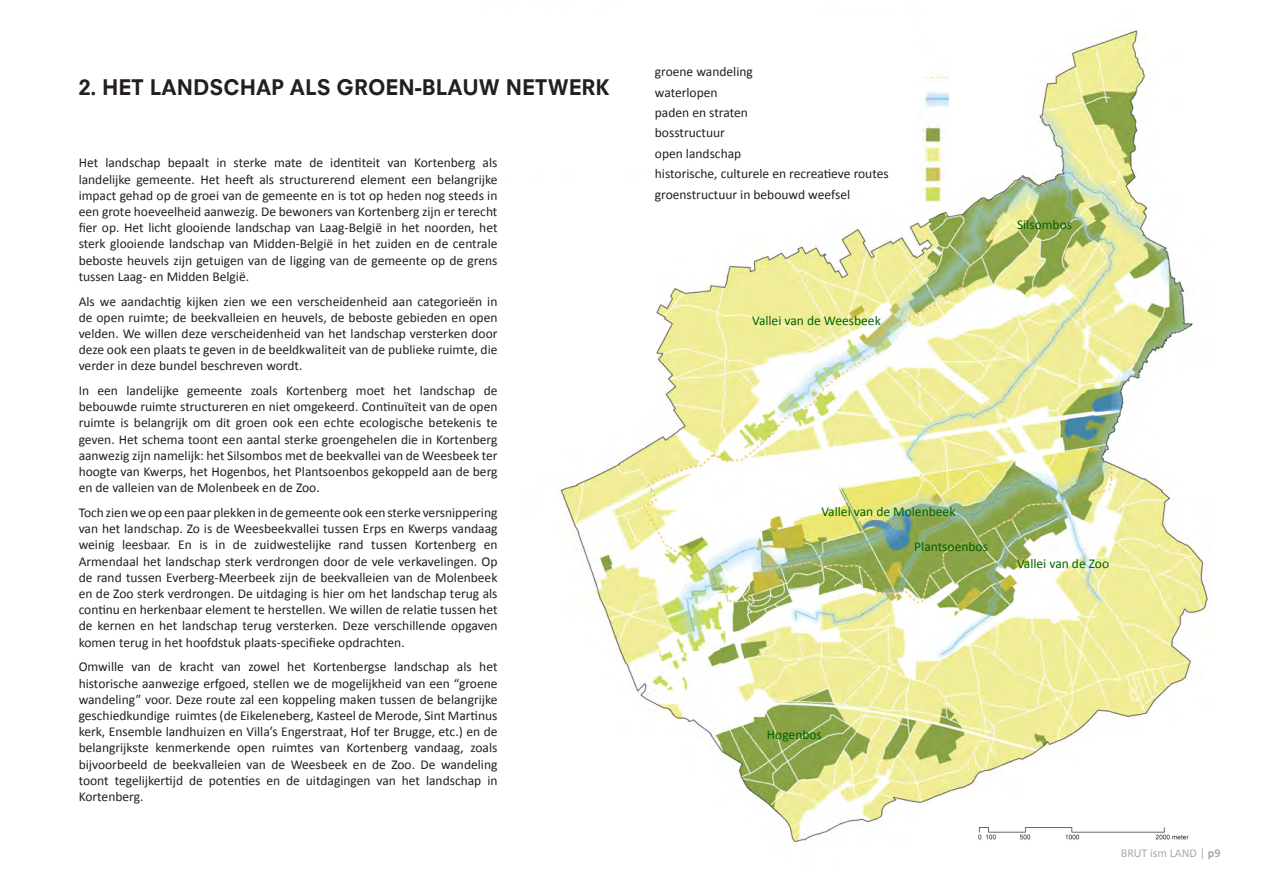
<style>
.page{position:relative;width:1263px;height:893px;background:#fff}
.page>*{position:absolute;margin:0;border:0;box-sizing:border-box;transform-origin:0 0}
.BRUT_2_paragraaf_in{font:21px "Neuzeit S Heavy";color:#231f20}
.BRUT_5_tekst_zwart{font:13.5px/16.2px "Calibri";color:#231f20;text-align:justify}
.BRUT_5_tekst_zwart-2{font:13.5px "Calibri";color:#006400}
.t1{font:12px "Calibri";color:#a8a9ad}
.s1{font-weight:700}
</style>
<div class="page">
<img style="left:560px;top:29px;width:651px;height:814px">
<div style="left:448px;top:10px;width:468px;height:154px;background:#fff"></div>
<div style="left:1024px;top:765px;width:224px;height:108px;background:#fff"></div>
<img style="left:933px;top:799px;width:256px;height:44px">
<img style="left:916px;top:54px;width:32px;height:156px">
<p class="BRUT_2_paragraaf_in" style="left:79px;top:74px;width:532px">2. HET LANDSCHAP ALS GROEN-BLAUW NETWERK</p>
<p class="BRUT_5_tekst_zwart" style="left:79px;top:155px;width:420px">Het landschap bepaalt in sterke mate de identiteit van Kortenberg als landelijke gemeente. Het heeft als structurerend element een belangrijke impact gehad op de groei van de gemeente en is tot op heden nog steeds in een grote hoeveelheid aanwezig. De bewoners van Kortenberg zijn er terecht fier op. Het licht glooiende landschap van Laag-België in het noorden, het sterk glooiende landschap van Midden-België in het zuiden en de centrale beboste heuvels zijn getuigen van de ligging van de gemeente op de grens tussen Laag- en Midden België.</p>
<p class="BRUT_5_tekst_zwart" style="left:79px;top:293px;width:420px">Als we aandachtig kijken zien we een verscheidenheid aan categorieën in de open ruimte; de beekvalleien en heuvels, de beboste gebieden en open velden. We willen deze verscheidenheid van het landschap versterken door deze ook een plaats te geven in de beeldkwaliteit van de publieke ruimte, die verder in deze bundel beschreven wordt.</p>
<p class="BRUT_5_tekst_zwart" style="left:79px;top:383px;width:420px">In een landelijke gemeente zoals Kortenberg moet het landschap de bebouwde ruimte structureren en niet omgekeerd. Continuïteit van de open ruimte is belangrijk om dit groen ook een echte ecologische betekenis te geven. Het schema toont een aantal sterke groengehelen die in Kortenberg aanwezig zijn namelijk: het Silsombos met de beekvallei van de Weesbeek ter hoogte van Kwerps, het Hogenbos, het Plantsoenbos gekoppeld aan de berg en de valleien van de Molenbeek en de Zoo.</p>
<p class="BRUT_5_tekst_zwart" style="left:79px;top:504px;width:420px">Toch zien we op een paar plekken in de gemeente ook een sterke versnippering van het landschap. Zo is de Weesbeekvallei tussen Erps en Kwerps vandaag weinig leesbaar. En is in de zuidwestelijke rand tussen Kortenberg en Armendaal het landschap sterk verdrongen door de vele verkavelingen. Op de rand tussen Everberg-Meerbeek zijn de beekvalleien van de Molenbeek en de Zoo sterk verdrongen. De uitdaging is hier om het landschap terug als continu en herkenbaar element te herstellen. We willen de relatie tussen het de kernen en het landschap terug versterken. Deze verschillende opgaven komen terug in het hoofdstuk plaats-specifieke opdrachten.</p>
<p class="BRUT_5_tekst_zwart" style="left:79px;top:659px;width:420px">Omwille van de kracht van zowel het Kortenbergse landschap als het historische aanwezige erfgoed, stellen we de mogelijkheid van een “groene wandeling” voor. Deze route zal een koppeling maken tussen de belangrijke geschiedkundige ruimtes (de Eikeleneberg, Kasteel de Merode, Sint Martinus kerk, Ensemble landhuizen en Villa’s Engerstraat, Hof ter Brugge, etc.) en de belangrijkste kenmerkende open ruimtes van Kortenberg vandaag, zoals bijvoorbeeld de beekvalleien van de Weesbeek en de Zoo. De wandeling toont tegelijkertijd de potenties en de uitdagingen van het landschap in Kortenberg.</p>
<p class="BRUT_5_tekst_zwart" style="left:655px;top:64px;width:100px">groene wandeling</p>
<p class="BRUT_5_tekst_zwart" style="left:655px;top:84px;width:64px">waterlopen</p>
<p class="BRUT_5_tekst_zwart" style="left:655px;top:104px;width:94px">paden en straten</p>
<p class="BRUT_5_tekst_zwart" style="left:655px;top:125px;width:72px">bosstructuur</p>
<p class="BRUT_5_tekst_zwart" style="left:655px;top:145px;width:88px">open landschap</p>
<p class="BRUT_5_tekst_zwart" style="left:655px;top:166px;width:235px">historische, culturele en recreatieve routes</p>
<p class="BRUT_5_tekst_zwart" style="left:655px;top:186px;width:197px">groenstructuur in bebouwd weefsel</p>
<p class="BRUT_5_tekst_zwart-2" style="left:752px;top:312px;width:130px">Vallei van de Weesbeek</p>
<p class="BRUT_5_tekst_zwart-2" style="left:1017px;top:216px;width:57px">Silsombos</p>
<p class="BRUT_5_tekst_zwart-2" style="left:821px;top:503px;width:136px">Vallei van de Molenbeek</p>
<p class="BRUT_5_tekst_zwart-2" style="left:914px;top:538px;width:75px">Plantsoenbos</p>
<p class="BRUT_5_tekst_zwart-2" style="left:1017px;top:555px;width:94px">Vallei van de Zoo</p>
<p class="BRUT_5_tekst_zwart-2" style="left:767px;top:726px;width:57px">Hogenbos</p>
<p class="t1" style="left:1121px;top:846px;width:101px">BRUT ism LAND | <span class="s1">p9</span></p>
</div>
